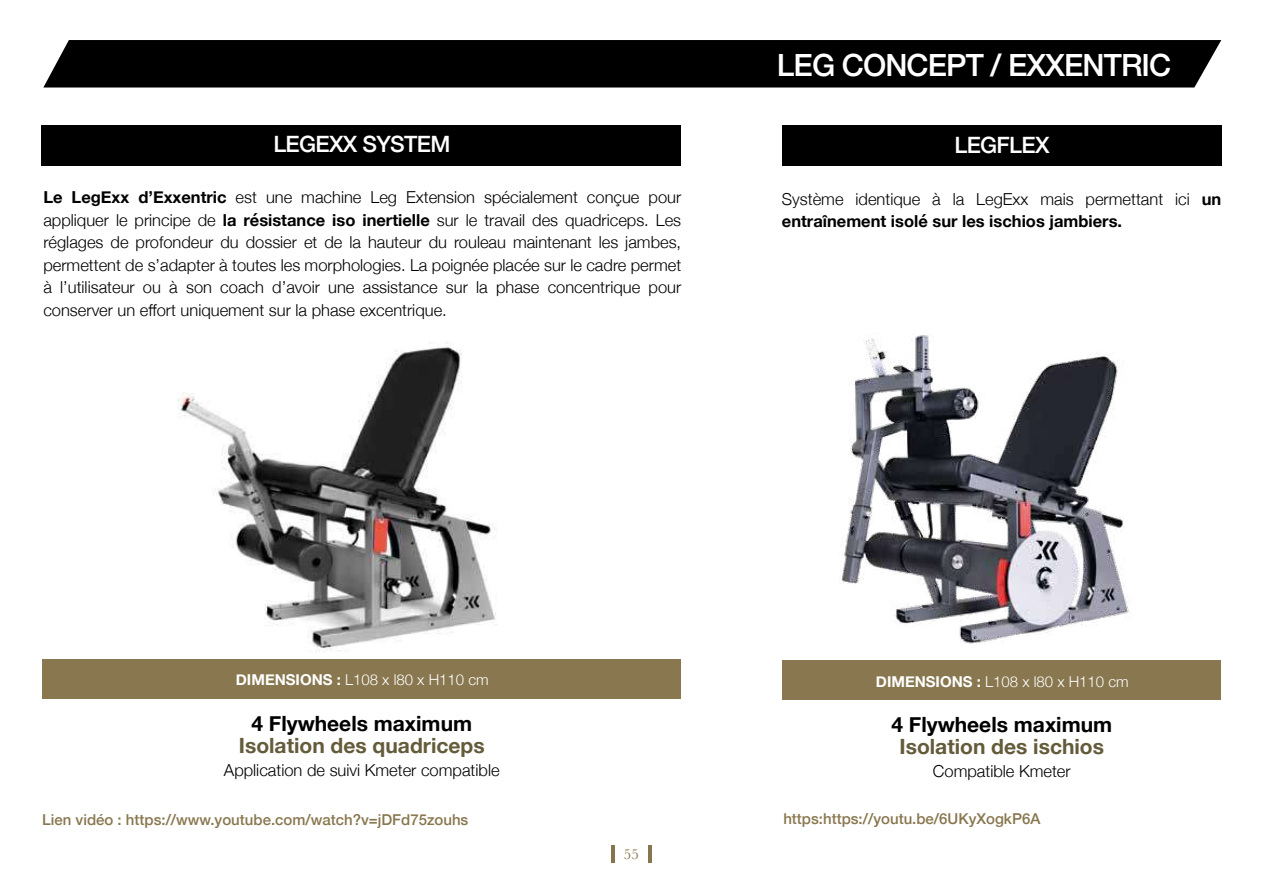
<style>
.page{position:relative;width:1263px;height:893px;background:#fff}
.page>*{position:absolute;margin:0;border:0;box-sizing:border-box;transform-origin:0 0}
.t1{font:500 30.6px "Helvetica Neue";letter-spacing:-.03em;color:#fff}
.t2{font:500 22.5px "Helvetica Neue";letter-spacing:-.03em;color:#fff}
.t3{font:700 21px "Helvetica Neue";color:#645b3b}
.t4{font:700 21px "Helvetica Neue";color:#000}
.t5{font:300 16.5px/22.5px "Helvetica Neue";color:#000;text-align:justify}
.t6{font:500 15px "Helvetica Neue";color:#88774f}
.t7{font:300 15px "Helvetica Neue";color:#fff}
.t8{font:15px "Baskerville";color:#88774f}
.s1{font-weight:700}
</style>
<div class="page">
<hr style="left:612px;top:846px;width:3px;height:17px;background:#86754e">
<hr style="left:648px;top:846px;width:3px;height:17px;background:#86754e">
<img style="left:177px;top:343px;width:320px;height:309px">
<img style="left:839px;top:335px;width:290px;height:309px">
<div style="left:43px;top:659px;width:638px;height:39px;background:#88774f"></div>
<div style="left:782px;top:660px;width:439px;height:39px;background:#88774f"></div>
<div style="left:42px;top:125px;width:639px;height:40px;background:#000"></div>
<div style="left:782px;top:125px;width:439px;height:41px;background:#000"></div>
<div style="left:43px;top:40px;width:1178px;height:48px;background:#000"></div>
<h1 class="t1" style="left:777px;top:41px;width:396px">LEG CONCEPT / EXXENTRIC</h1>
<h2 class="t2" style="left:273px;top:126px;width:178px">LEGEXX SYSTEM</h2>
<h2 class="t2" style="left:954px;top:127px;width:97px">LEGFLEX</h2>
<p class="t5" style="left:43px;top:185px;width:639px"><span class="s1">Le LegExx d’Exxentric</span> est une machine Leg Extension spécialement conçue pour appliquer le principe de <span class="s1">la résistance iso inertielle</span> sur le travail des quadriceps. Les réglages de profondeur du dossier et de la hauteur du rouleau maintenant les jambes, permettent de s’adapter à toutes les morphologies. La poignée placée sur le cadre permet à l’utilisateur ou à son coach d’avoir une assistance sur la phase concentrique pour conserver un effort uniquement sur la phase excentrique.</p>
<p class="t5" style="left:782px;top:186px;width:441px">Système identique à la LegExx mais permettant ici <span class="s1">un entraînement isolé sur les ischios jambiers.</span></p>
<p class="t7" style="left:236px;top:668px;width:254px"><span class="s1">DIMENSIONS :</span> L108 x l80 x H110 cm</p>
<p class="t7" style="left:876px;top:669px;width:254px"><span class="s1">DIMENSIONS :</span> L108 x l80 x H110 cm</p>
<p class="t4" style="left:251px;top:707px;width:222px">4 Flywheels maximum</p>
<p class="t3" style="left:239px;top:729px;width:247px">Isolation des quadriceps</p>
<p class="t5" style="left:224px;top:757px;width:277px">Application de suivi Kmeter compatible</p>
<p class="t4" style="left:891px;top:708px;width:222px">4 Flywheels maximum</p>
<p class="t3" style="left:899px;top:730px;width:206px">Isolation des ischios</p>
<p class="t5" style="left:933px;top:758px;width:139px">Compatible Kmeter</p>
<p class="t6" style="left:42px;top:808px;width:428px">Lien vidéo : https://www.youtube.com/watch?v=jDFd75zouhs</p>
<p class="t6" style="left:783px;top:807px;width:258px">https:https://youtu.be/6UKyXogkP6A</p>
<p class="t8" style="left:624px;top:844px;width:16px">55</p>
</div>
